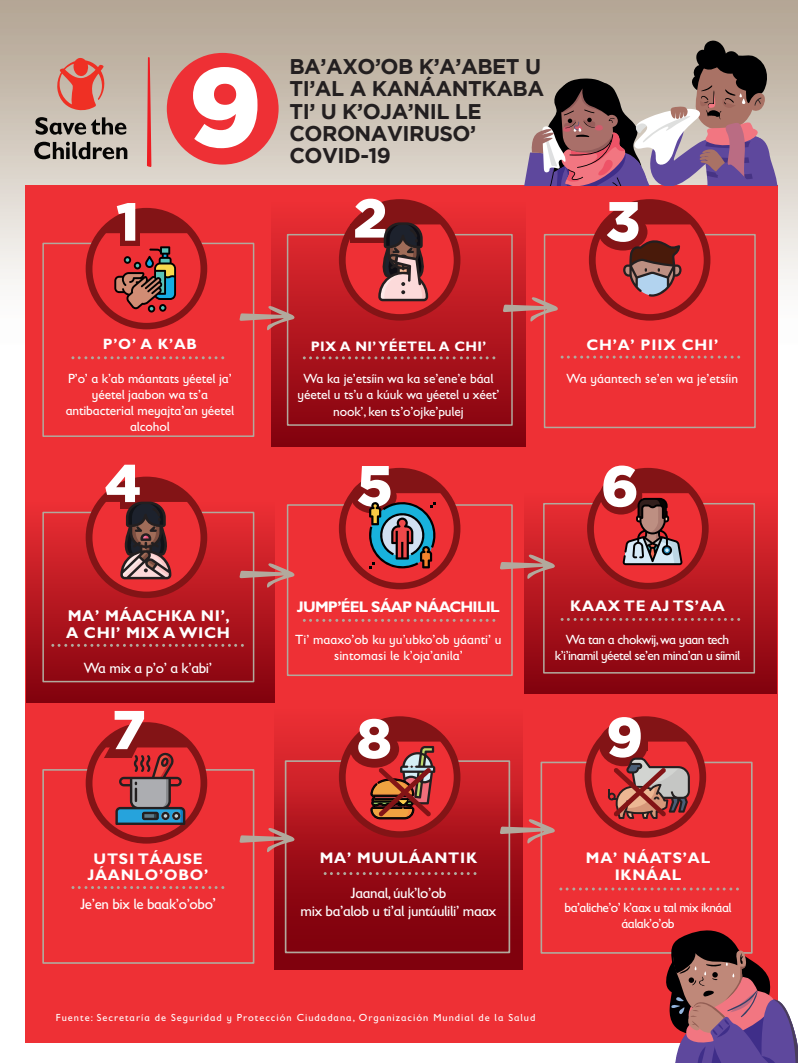
<style>
.page{position:relative;width:798px;height:1063px;background:#fff}
.page>*{position:absolute;margin:0;border:0;box-sizing:border-box;transform-origin:0 0}
.t1{font:700 21.25px/22.4px "Gotham";letter-spacing:-.025em;color:#231f20}
.t2{font:700 15.75px/16.9px "Gill Sans Infant Std";letter-spacing:.04em;color:#fff}
.t3{font:700 15.44px/16.2px "Gill Sans Infant Std";letter-spacing:.05em;color:#fff;text-align:center}
.t4{font:700 15.44px "Gill Sans Infant Std";letter-spacing:-.05em;color:#fff}
.t5{font:15px/18px "Gill Sans Infant Std";letter-spacing:-.025em;color:#fff;text-align:center}
.t6{font:700 15px "Gill Sans Infant Std";color:#fff}
.t7{font:700 13.88px "Gill Sans Infant Std";letter-spacing:.03em;color:#fff}
.t8{font:13.44px/16.1px "Gill Sans Infant Std";letter-spacing:-.01em;color:#fff;text-align:center}
.t9{font:13.44px/16.1px "Gill Sans Infant Std";letter-spacing:-.04em;color:#fff;text-align:center}
.t10{font:10.38px "Gill Sans Infant Std";letter-spacing:.1em;color:#fff}
.s1{font-size:16.12px}
</style>
<div class="page">
<div style="left:1px;top:0;width:796px;height:348px;background:linear-gradient(to bottom,#b2a593,#fffbfc)"></div>
<svg style="left:57px;top:58px;width:49px;height:53px;background:#d97467"></svg>
<svg style="left:34px;top:117px;width:93px;height:42px;background:#8c867e"></svg>
<svg style="left:147px;top:57px;width:4px;height:110px"></svg>
<div style="left:25px;top:185px;width:752px;height:858px;background:#ee3035"></div>
<div style="left:42px;top:243px;width:212px;height:194px;border:2px solid #b2a99d"></div>
<div style="left:543px;top:234px;width:212px;height:194px;border:2px solid #b2a99d"></div>
<div style="left:86px;top:208px;width:121px;height:121px;background:#831416;border-radius:50%"></div>
<div style="left:271px;top:201px;width:254px;height:245px;background:linear-gradient(to bottom,#ed3035,#81010d)"></div>
<svg style="left:274px;top:716px;width:248px;height:254px"></svg>
<div style="left:27px;top:501px;width:247px;height:202px;background:linear-gradient(to bottom,#ed3035,#81010d)"></div>
<div style="left:524px;top:492px;width:252px;height:202px;background:linear-gradient(to bottom,#ec3236,#82020e)"></div>
<svg style="left:92px;top:203px;width:108px;height:120px"></svg>
<div style="left:588px;top:199px;width:122px;height:122px;background:#831416;border-radius:50%"></div>
<svg style="left:595px;top:202px;width:108px;height:112px"></svg>
<div style="left:274px;top:789px;width:248px;height:180px;background:linear-gradient(to bottom,#be1b23,#75000a)"></div>
<div style="left:287px;top:234px;width:225px;height:192px;border:2px solid #b2a99d"></div>
<div style="left:287px;top:504px;width:225px;height:172px;border:2px solid #b2a99d"></div>
<div style="left:339px;top:199px;width:121px;height:122px;background:#831416;border-radius:50%"></div>
<svg style="left:345px;top:199px;width:108px;height:115px"></svg>
<div style="left:42px;top:512px;width:212px;height:170px;border:2px solid #b2a99d"></div>
<div style="left:42px;top:769px;width:212px;height:195px;border:2px solid #b2a99d"></div>
<div style="left:285px;top:760px;width:225px;height:193px;border:2px solid #b2a99d"></div>
<div style="left:543px;top:503px;width:211px;height:171px;border:2px solid #b2a99d"></div>
<div style="left:540px;top:762px;width:212px;height:192px;border:2px solid #b2a99d"></div>
<div style="left:86px;top:477px;width:121px;height:121px;background:#831416;border-radius:50%"></div>
<svg style="left:92px;top:465px;width:108px;height:127px"></svg>
<div style="left:339px;top:468px;width:121px;height:121px;background:#831416;border-radius:50%"></div>
<svg style="left:345px;top:466px;width:108px;height:117px"></svg>
<div style="left:587px;top:468px;width:121px;height:121px;background:#831416;border-radius:50%"></div>
<svg style="left:593px;top:466px;width:108px;height:117px"></svg>
<div style="left:86px;top:722px;width:121px;height:122px;background:#831416;border-radius:50%"></div>
<svg style="left:92px;top:711px;width:108px;height:126px"></svg>
<div style="left:339px;top:716px;width:121px;height:122px;background:#831416;border-radius:50%"></div>
<div style="left:584px;top:716px;width:121px;height:122px;background:#831416;border-radius:50%"></div>
<svg style="left:591px;top:717px;width:108px;height:114px"></svg>
<svg style="left:345px;top:719px;width:108px;height:112px"></svg>
<svg style="left:239px;top:305px;width:57px;height:27px"></svg>
<svg style="left:502px;top:297px;width:56px;height:26px"></svg>
<svg style="left:239px;top:563px;width:56px;height:27px"></svg>
<svg style="left:500px;top:554px;width:56px;height:27px"></svg>
<svg style="left:239px;top:827px;width:57px;height:27px"></svg>
<svg style="left:499px;top:819px;width:56px;height:26px"></svg>
<svg style="left:71px;top:356px;width:153px;height:3px"></svg>
<svg style="left:71px;top:886px;width:153px;height:3px"></svg>
<svg style="left:323px;top:872px;width:153px;height:3px"></svg>
<svg style="left:51px;top:644px;width:193px;height:3px"></svg>
<svg style="left:303px;top:356px;width:192px;height:3px"></svg>
<svg style="left:303px;top:619px;width:192px;height:3px"></svg>
<svg style="left:560px;top:356px;width:180px;height:3px"></svg>
<svg style="left:560px;top:618px;width:180px;height:3px"></svg>
<svg style="left:559px;top:888px;width:179px;height:2px"></svg>
<svg style="left:665px;top:929px;width:132px;height:134px"></svg>
<svg style="left:521px;top:40px;width:267px;height:146px;background:#9d848a"></svg>
<div style="left:167px;top:53px;width:111px;height:112px;background:#ee3035;border-radius:50%"></div>
<svg style="left:193px;top:67px;width:64px;height:81px"></svg>
<h1 class="t1" style="left:289px;top:55px;width:256px">BA’AXO’OB K’A’ABET U<br>TI’AL A KANÁANTKABA<br>TI’ U K’OJA’NIL LE<br>CORONAVIRUSO’<br>COVID-19</h1>
<p class="t6" style="left:103px;top:336px;width:96px">P’O’ A K’AB</p>
<p class="t8" style="left:66px;top:370px;width:170px">P’o’ a k’ab máantats yéetel ja’ yéetel jaabon wa ts’a antibacterial meyajta’an yéetel alcohol</p>
<p class="t7" style="left:310px;top:338px;width:177px">PIX A NI’ YÉETEL A CHI’</p>
<p class="t8" style="left:297px;top:371px;width:203px">Wa ka je’etsíin wa ka se’ene’e báal yéetel u ts’u a kúuk wa yéetel u xéet’ nook’, ken ts’o’ojke’pulej</p>
<p class="t3" style="left:586px;top:337px;width:133px">CH’A’ PIIX CHI’</p>
<p class="t8" style="left:566px;top:370px;width:173px">Wa yáantech se’en wa je’etsíin</p>
<p class="t2" style="left:66px;top:607px;width:165px">MA’ MÁACHKA NI’,<br>A CHI’ MIX A WICH</p>
<p class="t5" style="left:84px;top:659px;width:130px">Wa mix a p’o’ a k’abi’</p>
<p class="t4" style="left:297px;top:597px;width:204px">JUMP’ÉEL SÁAP NÁACHILIL</p>
<p class="t8" style="left:295px;top:631px;width:208px">Ti’ maaxo’ob ku yu’ubko’ob yáanti’ u sintomasi le k’oja’anila’</p>
<p class="t3" style="left:570px;top:598px;width:156px">KAAX TE AJ TS’AA</p>
<p class="t9" style="left:554px;top:631px;width:187px">Wa tan a chokwij, wa yaan tech k’i’inamil yéetel se’en mina’an u síimil</p>
<p class="t3" style="left:88px;top:850px;width:122px">UTSI TÁAJSE<br>JÁANLO’OBO’</p>
<p class="t5" style="left:80px;top:895px;width:137px">Je’en bix le baak’o’obo<span class="s1">’</span></p>
<p class="t3" style="left:319px;top:850px;width:159px">MA’ MUULÁANTIK</p>
<p class="t5" style="left:300px;top:884px;width:197px">Jaanal, úuk’lo’ob<br>mix ba’alob u ti’al juntúulili’ maax</p>
<p class="t3" style="left:585px;top:850px;width:126px">MA’ NÁATS’AL<br>IKNÁAL</p>
<p class="t9" style="left:564px;top:899px;width:168px">ba’aliche’o’ k’aax u tal mix iknáal áalak’o’ob</p>
<p class="t10" style="left:56px;top:1012px;width:481px">Fuente: Secretaría de Seguridad y Protección Ciudadana, Organización Mundial de la Salud</p>
</div>
